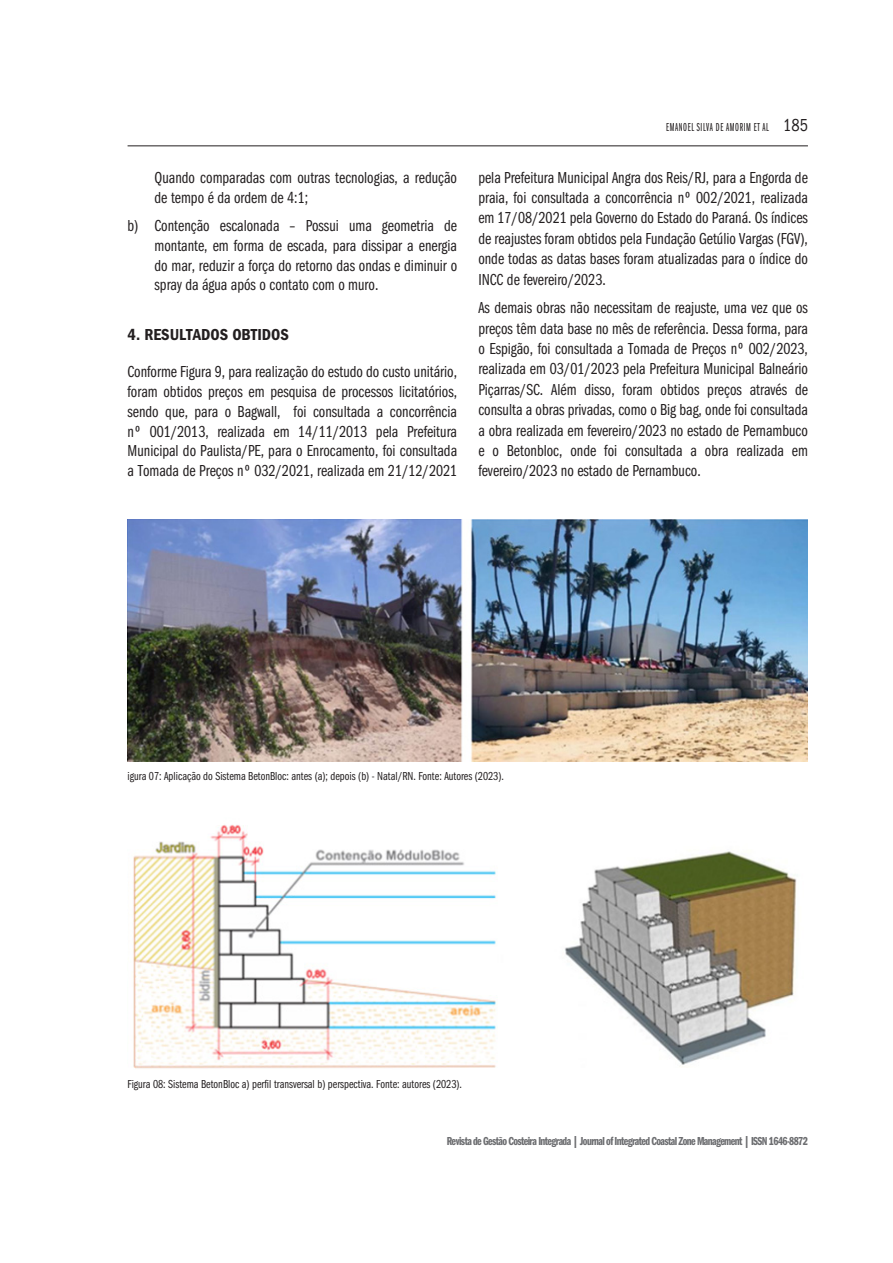
<style>
.page{position:relative;width:893px;height:1263px;background:#fff}
.page>*{position:absolute;margin:0;border:0;box-sizing:border-box;transform-origin:0 0}
.Corpo{font:16.5px/20.4px "ITC Franklin Gothic Std Bk Cp";color:#231f20;text-align:justify}
._1{font:16.5px "ITC Franklin Gothic Std Dm Cd";color:#231f20}
.Legenda{font:12px "ITC Franklin Gothic Std Bk Cp";color:#231f20}
.t1{font:12px "ITC Franklin Gothic Std Dm Cp";letter-spacing:-.05em;color:#6c6d70}
.t2{font:12px "ITC Franklin Gothic Std Bk X Cp";color:#231f20;scale:.9 1}
.s1{font-family:"ITC Franklin Gothic Std";font-stretch:condensed;font-size:18px}
</style>
<div class="page">
<hr style="left:128px;top:145px;width:680px;height:1px;background:#231f20">
<img style="left:128px;top:520px;width:680px;height:241px">
<img style="left:133px;top:825px;width:664px;height:244px">
<p class="Corpo" style="left:155px;top:168px;width:304px;line-height:19.8px">Quando comparadas com outras tecnologias, a redução de tempo é da ordem de 4:1;</p>
<p class="Corpo" style="left:155px;top:216px;width:304px;line-height:19.8px;text-indent:-27px">b) Contenção escalonada – Possui uma geometria de montante, em forma de escada, para dissipar a energia do mar, reduzir a força do retorno das ondas e diminuir o spray da água após o contato com o muro.</p>
<p class="_1" style="left:128px;top:325px;width:163px">4. RESULTADOS OBTIDOS</p>
<p class="Corpo" style="left:128px;top:362px;width:331px;line-height:19.8px">Conforme Figura 9, para realização do estudo do custo unitário, foram obtidos preços em pesquisa de processos licitatórios, sendo que, para o Bagwall, foi consultada a concorrência nº 001/2013, realizada em 14/11/2013 pela Prefeitura Municipal do Paulista/PE, para o Enrocamento, foi consultada a Tomada de Preços nº 032/2021, realizada em 21/12/2021</p>
<p class="t2" style="left:666px;top:121px;width:10px">EMANOEL</p>
<p class="t2" style="left:697px;top:121px;width:43px">SILVA DE AMORIM</p>
<p class="t2" style="left:754px;top:121px;width:62px">ET AL <span class="s1">185</span></p>
<p class="Corpo" style="left:478px;top:167px;width:331px">pela Prefeitura Municipal Angra dos Reis/RJ, para a Engorda de praia, foi consultada a concorrência nº 002/2021, realizada em 17/08/2021 pela Governo do Estado do Paraná. Os índices de reajustes foram obtidos pela Fundação Getúlio Vargas (FGV), onde todas as datas bases foram atualizadas para o índice do INCC de fevereiro/2023.</p>
<p class="Corpo" style="left:478px;top:298px;width:331px">As demais obras não necessitam de reajuste, uma vez que os preços têm data base no mês de referência. Dessa forma, para o Espigão, foi consultada a Tomada de Preços nº 002/2023, realizada em 03/01/2023 pela Prefeitura Municipal Balneário Piçarras/SC. Além disso, foram obtidos preços através de consulta a obras privadas, como o Big bag, onde foi consultada a obra realizada em fevereiro/2023 no estado de Pernambuco e o Betonbloc, onde foi consultada a obra realizada em fevereiro/2023 no estado de Pernambuco.</p>
<p class="Legenda" style="left:128px;top:769px;width:378px">igura 07: Aplicação do Sistema BetonBloc: antes (a); depois (b) - Natal/RN. Fonte: Autores (2023).</p>
<p class="Legenda" style="left:128px;top:1078px;width:336px">Figura 08: Sistema BetonBloc a) perfil transversal b) perspectiva. Fonte: autores (2023).</p>
<p class="t1" style="left:447px;top:1134px;width:363px">Revista de Gestão Costeira Integrada | Journal of Integrated Coastal Zone Management | ISSN 1646-8872</p>
</div>
